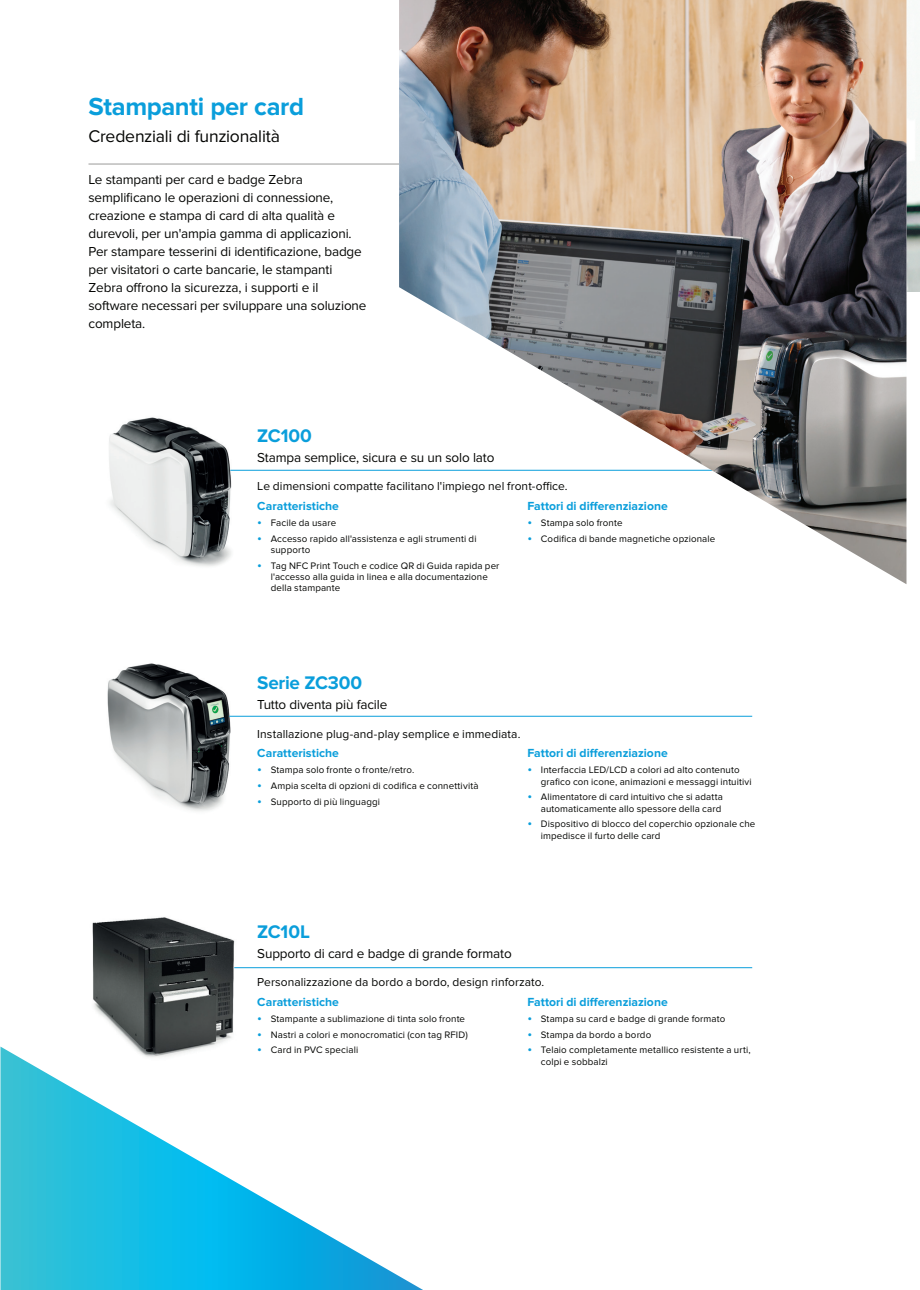
<style>
.page{position:relative;width:920px;height:1290px;background:#fff}
.page>*{position:absolute;margin:0;border:0;box-sizing:border-box;transform-origin:0 0}
.t1{font:700 25.65px "Proxima Nova";letter-spacing:-.015em;color:#0a9edb}
.Product_Name{font:700 18.9px "Proxima Nova";letter-spacing:-.01em;color:#0a9edb}
.Subhead{font:17.55px "Proxima Nova";letter-spacing:-.01em;color:#040503}
.body_copy_black{font:13.5px/18px "Proxima Nova";letter-spacing:-.01em;color:#040503}
.Product_Subhead{font:13.5px "Proxima Nova";letter-spacing:-.01em;color:#040503}
.Product_Subhead_3{font:700 12.15px "Proxima Nova";color:#0a9edb}
.Product_Bullets_1col{font:700 12.15px "Proxima Nova";color:#0a9edb}
.Product_Body{font:12px "Proxima Nova";letter-spacing:.005em;color:#040503}
.t2{font:9.75px/11.2px "Proxima Nova";letter-spacing:.015em;color:#040503}
.s1{font-size:13.5px;color:#0a9edb}
</style>
<div class="page">
<hr style="left:88px;top:164px;width:314px;height:1px;background:#9a9a99">
<img style="left:109px;top:417px;width:149px;height:150px">
<hr style="left:230px;top:470px;width:523px;height:1px;background:#0a9edb">
<img style="left:107px;top:663px;width:150px;height:148px">
<hr style="left:229px;top:716px;width:523px;height:1px;background:#0a9edb">
<img style="left:92px;top:917px;width:147px;height:129px">
<hr style="left:234px;top:967px;width:518px;height:1px;background:#0a9edb">
<img style="left:906px;top:1px;width:14px;height:290px">
<img style="left:399px;top:0;width:507px;height:584px">
<svg style="left:0;top:1046px;width:423px;height:244px"></svg>
<p class="t1" style="left:88px;top:91px;width:217px">Stampanti per card</p>
<p class="Subhead" style="left:88px;top:126px;width:193px">Credenziali di funzionalità</p>
<p class="body_copy_black" style="left:88px;top:170px;width:279px">Le stampanti per card e badge Zebra semplificano le operazioni di connessione, creazione e stampa di card di alta qualità e durevoli, per un'ampia gamma di applicazioni.<br>Per stampare tesserini di identificazione, badge per visitatori o carte bancarie, le stampanti Zebra offrono la sicurezza, i supporti e il software necessari per sviluppare una soluzione completa.</p>
<p class="Product_Name" style="left:257px;top:424px;width:56px">ZC100</p>
<p class="Product_Subhead" style="left:257px;top:450px;width:239px">Stampa semplice, sicura e su un solo lato</p>
<p class="Product_Body" style="left:257px;top:479px;width:312px">Le dimensioni compatte facilitano l'impiego nel front-office.</p>
<p class="Product_Subhead_3" style="left:257px;top:499px;width:83px">Caratteristiche</p>
<p class="t2" style="left:257px;top:517px;width:80px"><span class="s1">•</span> Facile da usare</p>
<p class="t2" style="left:271px;top:533px;width:207px;text-indent:-14px"><span class="s1">•</span> Accesso rapido all'assistenza e agli strumenti di supporto</p>
<p class="t2" style="left:271px;top:560px;width:230px;text-indent:-14px"><span class="s1">•</span> Tag NFC Print Touch e codice QR di Guida rapida per l'accesso alla guida in linea e alla documentazione della stampante</p>
<p class="Product_Bullets_1col" style="left:527px;top:499px;width:142px">Fattori di differenziazione</p>
<p class="t2" style="left:527px;top:517px;width:97px"><span class="s1">•</span> Stampa solo fronte</p>
<p class="t2" style="left:527px;top:533px;width:189px"><span class="s1">•</span> Codifica di bande magnetiche opzionale</p>
<p class="Product_Name" style="left:257px;top:672px;width:106px">Serie ZC300</p>
<p class="Product_Subhead" style="left:257px;top:697px;width:132px">Tutto diventa più facile</p>
<p class="Product_Body" style="left:257px;top:727px;width:265px">Installazione plug-and-play semplice e immediata.</p>
<p class="Product_Subhead_3" style="left:257px;top:746px;width:83px">Caratteristiche</p>
<p class="t2" style="left:257px;top:764px;width:159px"><span class="s1">•</span> Stampa solo fronte o fronte/retro.</p>
<p class="t2" style="left:257px;top:780px;width:223px"><span class="s1">•</span> Ampia scelta di opzioni di codifica e connettività</p>
<p class="t2" style="left:257px;top:796px;width:124px"><span class="s1">•</span> Supporto di più linguaggi</p>
<p class="Product_Subhead_3" style="left:527px;top:746px;width:142px">Fattori di differenziazione</p>
<p class="t2" style="left:541px;top:764px;width:212px;text-indent:-14px"><span class="s1">•</span> Interfaccia LED/LCD a colori ad alto contenuto grafico con icone, animazioni e messaggi intuitivi</p>
<p class="t2" style="left:527px;top:792px;width:197px;text-align:right"><span class="s1">•</span> Alimentatore di card intuitivo che si adatta automaticamente allo spessore della card</p>
<p class="t2" style="left:541px;top:819px;width:216px;text-indent:-14px"><span class="s1">•</span> Dispositivo di blocco del coperchio opzionale che impedisce il furto delle card</p>
<p class="Product_Name" style="left:257px;top:920px;width:54px">ZC10L</p>
<p class="Product_Subhead" style="left:257px;top:945px;width:256px">Supporto di card e badge di grande formato</p>
<p class="Product_Body" style="left:257px;top:975px;width:288px">Personalizzazione da bordo a bordo, design rinforzato.</p>
<p class="Product_Subhead_3" style="left:257px;top:995px;width:83px">Caratteristiche</p>
<p class="t2" style="left:257px;top:1013px;width:209px"><span class="s1">•</span> Stampante a sublimazione di tinta solo fronte</p>
<p class="t2" style="left:257px;top:1029px;width:212px"><span class="s1">•</span> Nastri a colori e monocromatici (con tag RFID)</p>
<p class="t2" style="left:257px;top:1045px;width:102px"><span class="s1">•</span> Card in PVC speciali</p>
<p class="Product_Bullets_1col" style="left:527px;top:995px;width:142px">Fattori di differenziazione</p>
<p class="t2" style="left:527px;top:1013px;width:199px"><span class="s1">•</span> Stampa su card e badge di grande formato</p>
<p class="t2" style="left:527px;top:1029px;width:125px"><span class="s1">•</span> Stampa da bordo a bordo</p>
<p class="t2" style="left:541px;top:1045px;width:211px;text-indent:-14px"><span class="s1">•</span> Telaio completamente metallico resistente a urti, colpi e sobbalzi</p>
</div>
